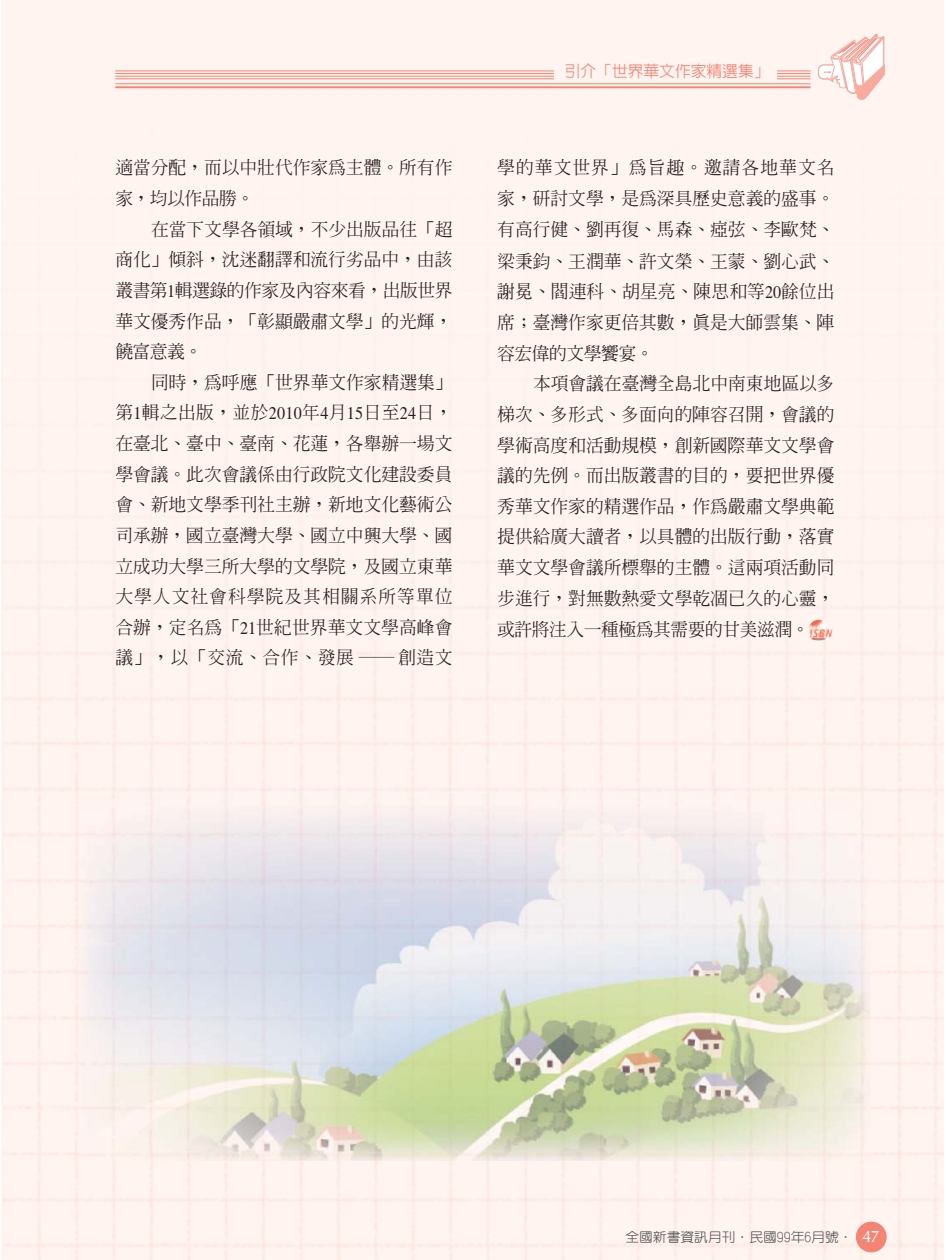
<style>
.page{position:relative;width:945px;height:1260px;background:#fff}
.page>*{position:absolute;margin:0;border:0;box-sizing:border-box;transform-origin:0 0}
.t1{font:17.85px/30.6px "AR Ming B5 Medium E Ten B5 H";letter-spacing:-.005em;color:#231f20;text-align:justify}
.t2{font:15.75px "AR New Hei B5 Medium E Ten B5 H";color:#f48473}
.t3{font:13.12px "AR Yuan B5 Medium E Ten B5 H";color:#58595b;scale:1.05 1}
.s1{font-family:"Times"}
.s2{font-family:"AR Ming B5 HK Medium E Ten B5 H"}
.s3{font-family:"CG Omega";font-size:16.62px;color:#fff}
</style>
<div class="page">
<div style="left:1px;top:0;width:943px;height:1260px;background:#fff4f0"></div>
<hr style="left:115px;top:71px;width:696px;height:1px;background:#f48473">
<hr style="left:115px;top:73px;width:696px;height:1px;background:#f48473">
<hr style="left:115px;top:76px;width:696px;height:1px;background:#f48473">
<hr style="left:115px;top:79px;width:696px;height:1px;background:#f48473">
<hr style="left:115px;top:83px;width:696px;height:1px;background:#f48473">
<hr style="left:115px;top:86px;width:696px;height:2px;background:#f48473">
<div style="left:818px;top:64px;width:21px;height:15px;border:1px solid #f8aa9e;border-radius:5px"></div>
<div style="left:819px;top:65px;width:19px;height:14px;background:#fff;border-radius:5px"></div>
<div style="left:818px;top:65px;width:20px;height:14px;border:1px solid #f8aa9e;border-radius:5px"></div>
<svg style="left:823px;top:33px;width:63px;height:68px"></svg>
<div style="left:554px;top:57px;width:222px;height:24px;background:#fff4f0"></div>
<img style="left:809px;top:620px;width:24px;height:21px">
<img style="left:79px;top:786px;width:792px;height:375px">
<p class="t1" style="left:115px;top:155px;width:339px">適當分配，而以中壯代作家為主體。所有作家，均以作品勝。</p>
<p class="t1" style="left:115px;top:216px;width:339px;text-indent:36px">在當下文學各領域，不少出版品往「超商化」傾斜，沈迷翻譯和流行劣品中，由該叢書第<span class="s1">1</span>輯選錄的作家及內容來看，出版世界華文優秀作品，「彰顯嚴肅文學」的光輝，饒富意義。</p>
<p class="t1" style="left:115px;top:369px;width:339px;text-indent:36px">同時，為呼應「世界華文作家精選集」第<span class="s1">1</span>輯之出版，並於<span class="s1">2010</span>年<span class="s1">4</span>月<span class="s1">15</span>日至<span class="s1">24</span>日，在臺北、臺中、臺南、花蓮，各舉辦一場文學會議。此次會議係由行政院文化建設委員會、新地文學季刊社主辦，新地文化藝術公司承辦，國立臺灣大學、國立中興大學、國立成功大學三所大學的文學院，及國立東華大學人文社會科學院及其相關系所等單位合辦，定名為「<span class="s1">21</span>世紀世界華文文學高峰會議」，以「交流、合作、發展 ─創造文</p>
<p class="t2" style="left:565px;top:65px;width:206px">引介「世界華文作家精選集」</p>
<p class="t1" style="left:497px;top:155px;width:339px">學的華文世界」為旨趣。邀請各地華文名家，研討文學，是為深具歷史意義的盛事。有高行健、劉再復、馬森、<span class="s2">瘂</span>弦、李歐梵、梁秉鈞、王潤華、許文榮、王蒙、劉心武、謝冕、閻連科、胡星亮、陳思和等<span class="s1">20</span>餘位出席；臺灣作家更倍其數，真是大師雲集、陣容宏偉的文學饗宴。</p>
<p class="t1" style="left:497px;top:371px;width:339px;text-indent:36px">本項會議在臺灣全島北中南東地區以多梯次、多形式、多面向的陣容召開，會議的學術高度和活動規模，創新國際華文文學會議的先例。而出版叢書的目的，要把世界優秀華文作家的精選作品，作為嚴肅文學典範提供給廣大讀者，以具體的出版行動，落實華文文學會議所標舉的主體。這兩項活動同步進行，對無數熱愛文學乾凅已久的心靈，或許將注入一種極為其需要的甘美滋潤。</p>
<p class="t3" style="left:625px;top:1232px;width:243px">全國新書資訊月刊．民國99年6月號． <span class="s3">47</span></p>
</div>
